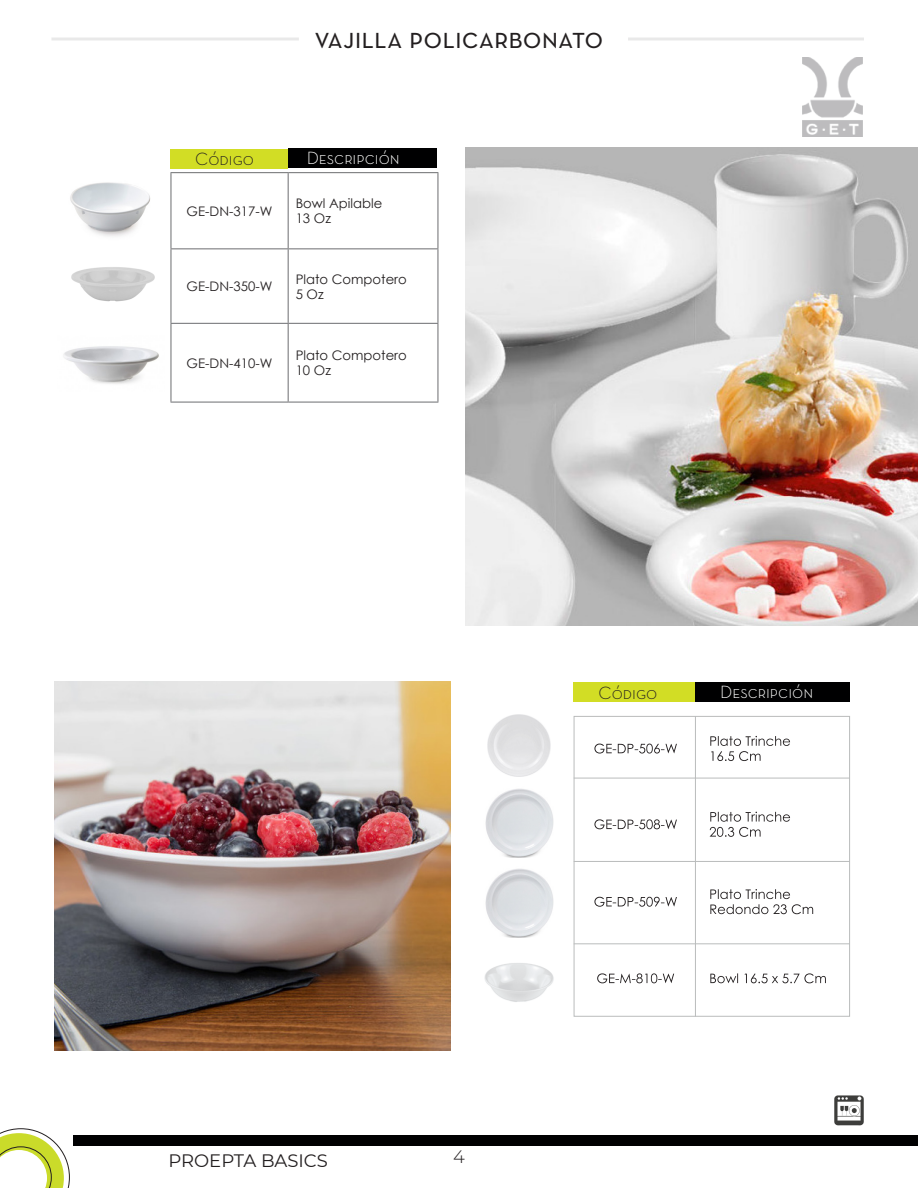
<style>
.page{position:relative;width:918px;height:1188px;background:#fff}
.page>*{position:absolute;margin:0;border:0;box-sizing:border-box;transform-origin:0 0}
.V{font:30px "Neutra Text Book SC";color:#231f20}
.t1{font:18px "Neutra Text Light SC";color:#fff}
.t2{font:18px "Montserrat";color:#231f20}
.t3{font:18px "Neutra Text Light SC";color:#231f20}
.t4{font:300 18px "Montserrat";color:#231f20}
.t5{font:13.2px/15px "Century Gothic";color:#231f20}
</style>
<div class="page">
<div style="left:74px;top:1135px;width:844px;height:11px;background:#000001"></div>
<svg style="left:0;top:1128px;width:70px;height:60px"></svg>
<svg style="left:834px;top:1095px;width:30px;height:30px"></svg>
<hr style="left:51px;top:37px;width:248px;height:3px;background:#231f20">
<hr style="left:628px;top:37px;width:236px;height:3px;background:#231f20">
<img style="left:465px;top:148px;width:453px;height:477px">
<div style="left:574px;top:716px;width:276px;height:301px;border:1px solid #babcbc"></div>
<hr style="left:574px;top:778px;width:276px;height:1px;background:#babcbc">
<hr style="left:574px;top:861px;width:276px;height:1px;background:#babcbc">
<hr style="left:695px;top:716px;width:1px;height:301px;background:#babcbc">
<hr style="left:574px;top:944px;width:276px;height:1px;background:#babcbc">
<div style="left:696px;top:682px;width:154px;height:19px;background:#000001"></div>
<div style="left:288px;top:148px;width:148px;height:19px;background:#000001"></div>
<div style="left:574px;top:682px;width:121px;height:20px;background:#d2dd25"></div>
<div style="left:171px;top:149px;width:117px;height:19px;background:#d2dd25"></div>
<img style="left:802px;top:57px;width:61px;height:79px">
<svg style="left:710px;top:973px;width:116px;height:10px"></svg>
<svg style="left:597px;top:973px;width:77px;height:10px"></svg>
<svg style="left:710px;top:889px;width:103px;height:25px"></svg>
<svg style="left:594px;top:897px;width:83px;height:10px"></svg>
<svg style="left:710px;top:812px;width:80px;height:25px"></svg>
<svg style="left:594px;top:819px;width:83px;height:10px"></svg>
<svg style="left:710px;top:736px;width:80px;height:25px"></svg>
<svg style="left:594px;top:744px;width:83px;height:10px"></svg>
<hr style="left:171px;top:172px;width:117px;height:1px;background:#6c6d70">
<hr style="left:170px;top:173px;width:1px;height:75px;background:#6c6d70">
<hr style="left:288px;top:172px;width:150px;height:1px;background:#6c6d70">
<hr style="left:288px;top:173px;width:1px;height:75px;background:#6c6d70">
<hr style="left:437px;top:173px;width:1px;height:75px;background:#6c6d70">
<hr style="left:171px;top:248px;width:117px;height:1px;background:#6c6d70">
<hr style="left:170px;top:249px;width:1px;height:74px;background:#6c6d70">
<hr style="left:288px;top:248px;width:150px;height:1px;background:#6c6d70">
<hr style="left:288px;top:249px;width:1px;height:74px;background:#6c6d70">
<hr style="left:437px;top:249px;width:1px;height:74px;background:#6c6d70">
<hr style="left:171px;top:323px;width:117px;height:1px;background:#6c6d70">
<hr style="left:170px;top:324px;width:1px;height:78px;background:#6c6d70">
<hr style="left:288px;top:323px;width:150px;height:1px;background:#6c6d70">
<hr style="left:288px;top:324px;width:1px;height:78px;background:#6c6d70">
<hr style="left:437px;top:324px;width:1px;height:78px;background:#6c6d70">
<hr style="left:171px;top:402px;width:117px;height:1px;background:#6c6d70">
<hr style="left:288px;top:402px;width:150px;height:1px;background:#6c6d70">
<img style="left:70px;top:182px;width:81px;height:55px">
<img style="left:71px;top:267px;width:84px;height:35px">
<img style="left:63px;top:346px;width:96px;height:38px">
<img style="left:485px;top:789px;width:69px;height:68px">
<img style="left:485px;top:869px;width:69px;height:68px">
<img style="left:484px;top:963px;width:70px;height:39px">
<img style="left:488px;top:715px;width:62px;height:62px">
<img style="left:55px;top:682px;width:396px;height:368px">
<p class="V" style="left:315px;top:20px;width:290px">vajilla policarbonato</p>
<h2 class="t3" style="left:195px;top:148px;width:60px">Código</h2>
<p class="t5" style="left:187px;top:203px;width:87px">GE-DN-317-W</p>
<h2 class="t1" style="left:307px;top:147px;width:94px">Descripción</h2>
<p class="t5" style="left:296px;top:196px;width:88px">Bowl Apilable</p>
<p class="t5" style="left:296px;top:211px;width:37px">13 Oz</p>
<p class="t5" style="left:187px;top:279px;width:87px">GE-DN-350-W</p>
<p class="t5" style="left:296px;top:271px;width:113px">Plato Compotero<br>5 Oz</p>
<p class="t5" style="left:187px;top:355px;width:87px">GE-DN-410-W</p>
<p class="t5" style="left:296px;top:348px;width:113px">Plato Compotero<br>10 Oz</p>
<h2 class="t3" style="left:599px;top:681px;width:60px">Código</h2>
<h2 class="t1" style="left:720px;top:681px;width:94px">Descripción</h2>
<h2 class="t2" style="left:168px;top:1148px;width:161px">PROEPTA BASICS</h2>
<h2 class="t4" style="left:453px;top:1145px;width:13px">4</h2>
</div>
